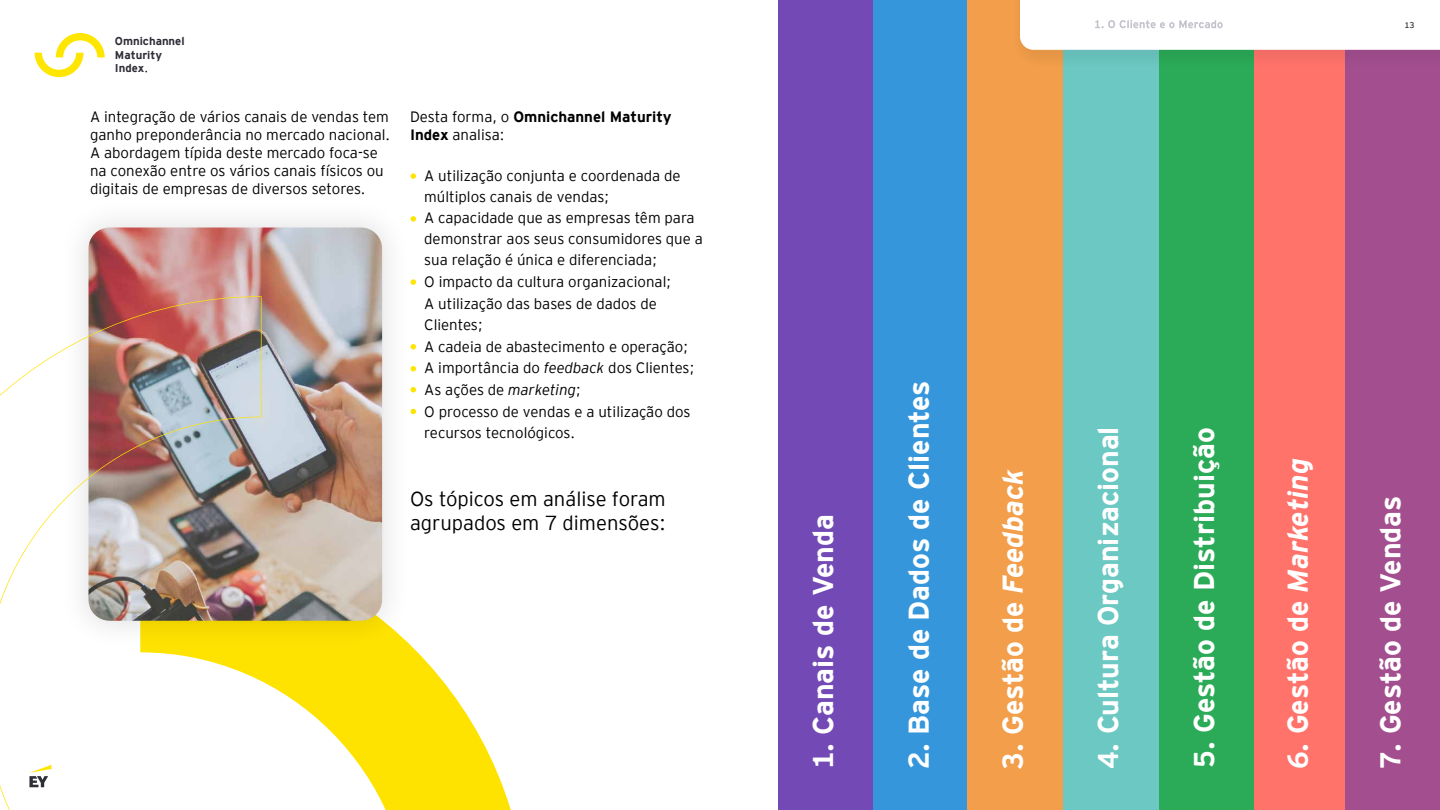
<style>
.page{position:relative;width:1440px;height:810px;background:#fff}
.page>*{position:absolute;margin:0;border:0;box-sizing:border-box;transform-origin:0 0}
.t1{font:700 28.5px "EY Interstate";color:#fff}
.t2{font:700 28.2px "EY Interstate";color:#fff}
.t3{font:300 20.25px/24px "EY Interstate";color:#000}
.t4{font:300 15px/21.5px "EY Interstate";color:#000}
.t5{font:700 15px/18px "EY Interstate";color:#000}
.t6{font:700 11.32px/13.6px "EY Interstate";color:#2e2e38}
.t7{font:8.25px "EY Interstate";color:#2e2e3b}
.s1{font-weight:300}
.s2{font-style:italic}
</style>
<div class="page">
<svg style="left:262px;top:648px;width:249px;height:162px;fill:#ffe300"></svg>
<div style="left:57px;top:196px;width:356px;height:456px;background:#000;opacity:.11"></div>
<img style="left:88px;top:228px;width:294px;height:393px">
<svg style="left:411px;top:173px;width:5px;height:6px"></svg>
<svg style="left:411px;top:216px;width:5px;height:6px"></svg>
<svg style="left:411px;top:279px;width:5px;height:6px"></svg>
<svg style="left:411px;top:387px;width:5px;height:5px"></svg>
<svg style="left:411px;top:366px;width:5px;height:5px"></svg>
<svg style="left:411px;top:344px;width:5px;height:6px"></svg>
<svg style="left:411px;top:409px;width:5px;height:5px"></svg>
<div style="left:1251px;top:0;width:94px;height:810px;background:#ff736b"></div>
<div style="left:779px;top:0;width:94px;height:810px;background:#734ab5"></div>
<div style="left:873px;top:0;width:95px;height:810px;background:#3696db"></div>
<div style="left:1345px;top:0;width:95px;height:810px;background:#a34f8f"></div>
<img style="left:0;top:296px;width:262px;height:514px">
<svg style="left:29px;top:765px;width:22px;height:22px"></svg>
<div style="left:968px;top:0;width:95px;height:810px;background:#f29e4a"></div>
<div style="left:1063px;top:0;width:96px;height:810px;background:#6cc8c2"></div>
<div style="left:1159px;top:0;width:94px;height:810px;background:#2bab57"></div>
<svg style="left:35px;top:33px;width:70px;height:44px"></svg>
<div style="left:1010px;top:0;width:430px;height:70px;background:#f19d49"></div>
<svg style="left:1020px;top:0;width:420px;height:69px;background:#e0ddd8"></svg>
<p class="t6" style="left:115px;top:34px;width:71px">Omnichannel<br>Maturity<br>Index</p>
<p class="t4" style="left:90px;top:107px;width:302px;line-height:18px">A integração de vários canais de vendas tem ganho preponderância no mercado nacional.<br>A abordagem típida deste mercado foca-se na conexão entre os vários canais físicos ou digitais de empresas de diversos setores.</p>
<p class="t5" style="left:410px;top:107px;width:263px"><span class="s1">Desta forma, o</span> Omnichannel Maturity<br>Index <span class="s1">analisa:</span></p>
<p class="t4" style="left:424px;top:164px;width:280px">A utilização conjunta e coordenada de múltiplos canais de vendas;<br>A capacidade que as empresas têm para demonstrar aos seus consumidores que a sua relação é única e diferenciada;<br>O impacto da cultura organizacional;<br>A utilização das bases de dados de<br>Clientes;<br>A cadeia de abastecimento e operação;<br>A importância do <span class="s2">feedback</span> dos Clientes;<br>As ações de <span class="s2">marketing</span>;<br>O processo de vendas e a utilização dos recursos tecnológicos.</p>
<h3 class="t3" style="left:410px;top:486px;width:257px">Os tópicos em análise foram agrupados em 7 dimensões:</h3>
<p class="t7" style="left:1405px;top:19px;width:12px">13</p>
<h1 class="t1" style="left:802px;top:769px;width:256px;rotate:-90deg">1. Canais de Venda</h1>
<h1 class="t1" style="left:898px;top:769px;width:390px;rotate:-90deg">2. Base de Dados de Clientes</h1>
<h1 class="t1" style="left:992px;top:770px;width:302px;rotate:-90deg">3. Gestão de <span class="s2">Feedback</span></h1>
<h2 class="t2" style="left:992px;top:686px;width:73px;rotate:-90deg">a Org</h2>
<h1 class="t1" style="left:1088px;top:769px;width:344px;rotate:-90deg">4. Cultura Organizacional</h1>
<h1 class="t1" style="left:1183px;top:768px;width:342px;rotate:-90deg">5. Gestão de Distribuição</h1>
<h1 class="t1" style="left:1277px;top:769px;width:312px;rotate:-90deg">6. Gestão de <span class="s2">Marketing</span></h1>
<h1 class="t1" style="left:1370px;top:769px;width:275px;rotate:-90deg">7. Gestão de Vendas</h1>
</div>
